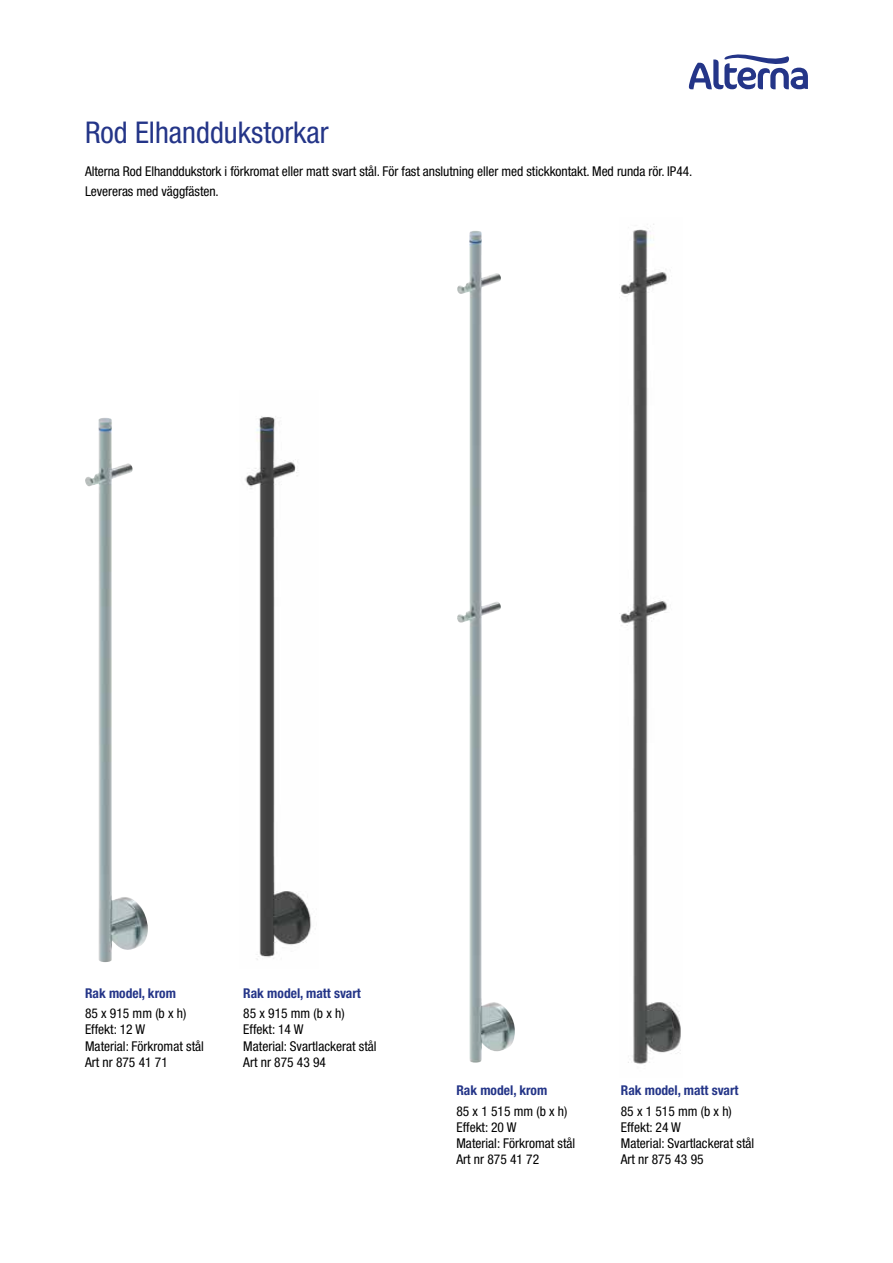
<style>
.page{position:relative;width:893px;height:1263px;background:#fff}
.page>*{position:absolute;margin:0;border:0;box-sizing:border-box;transform-origin:0 0}
.t1{font:condensed 30px "Helvetica Neue";color:#243588}
.t2{font:condensed 13.5px/16.2px "Helvetica Neue";color:#000}
.t3{font:700 condensed 13.5px "Helvetica Neue";color:#243588}
</style>
<div class="page">
<svg style="left:689px;top:54px;width:119px;height:35px"></svg>
<img style="left:245px;top:416px;width:67px;height:544px">
<img style="left:620px;top:224px;width:61px;height:840px">
<img style="left:85px;top:418px;width:63px;height:544px">
<img style="left:457px;top:231px;width:58px;height:831px">
<h1 class="t1" style="left:85px;top:115px;width:245px">Rod Elhanddukstorkar</h1>
<p class="t2" style="left:85px;top:161px;width:609px;line-height:20.4px">Alterna Rod Elhanddukstork i förkromat eller matt svart stål. För fast anslutning eller med stickkontakt. Med runda rör. IP44.<br>Levereras med väggfästen.</p>
<p class="t3" style="left:85px;top:985px;width:92px">Rak model, krom</p>
<p class="t2" style="left:85px;top:1005px;width:120px">85 x 915 mm (b x h)<br>Effekt: 12 W<br>Material: Förkromat stål<br>Art nr 875 41 71</p>
<p class="t3" style="left:243px;top:985px;width:119px">Rak model, matt svart</p>
<p class="t2" style="left:243px;top:1005px;width:135px">85 x 915 mm (b x h)<br>Effekt: 14 W<br>Material: Svartlackerat stål<br>Art nr 875 43 94</p>
<p class="t3" style="left:456px;top:1082px;width:92px">Rak model, krom</p>
<p class="t2" style="left:456px;top:1103px;width:120px">85 x 1 515 mm (b x h)<br>Effekt: 20 W<br>Material: Förkromat stål<br>Art nr 875 41 72</p>
<p class="t3" style="left:621px;top:1082px;width:119px">Rak model, matt svart</p>
<p class="t2" style="left:621px;top:1103px;width:135px">85 x 1 515 mm (b x h)<br>Effekt: 24 W<br>Material: Svartlackerat stål<br>Art nr 875 43 95</p>
</div>
